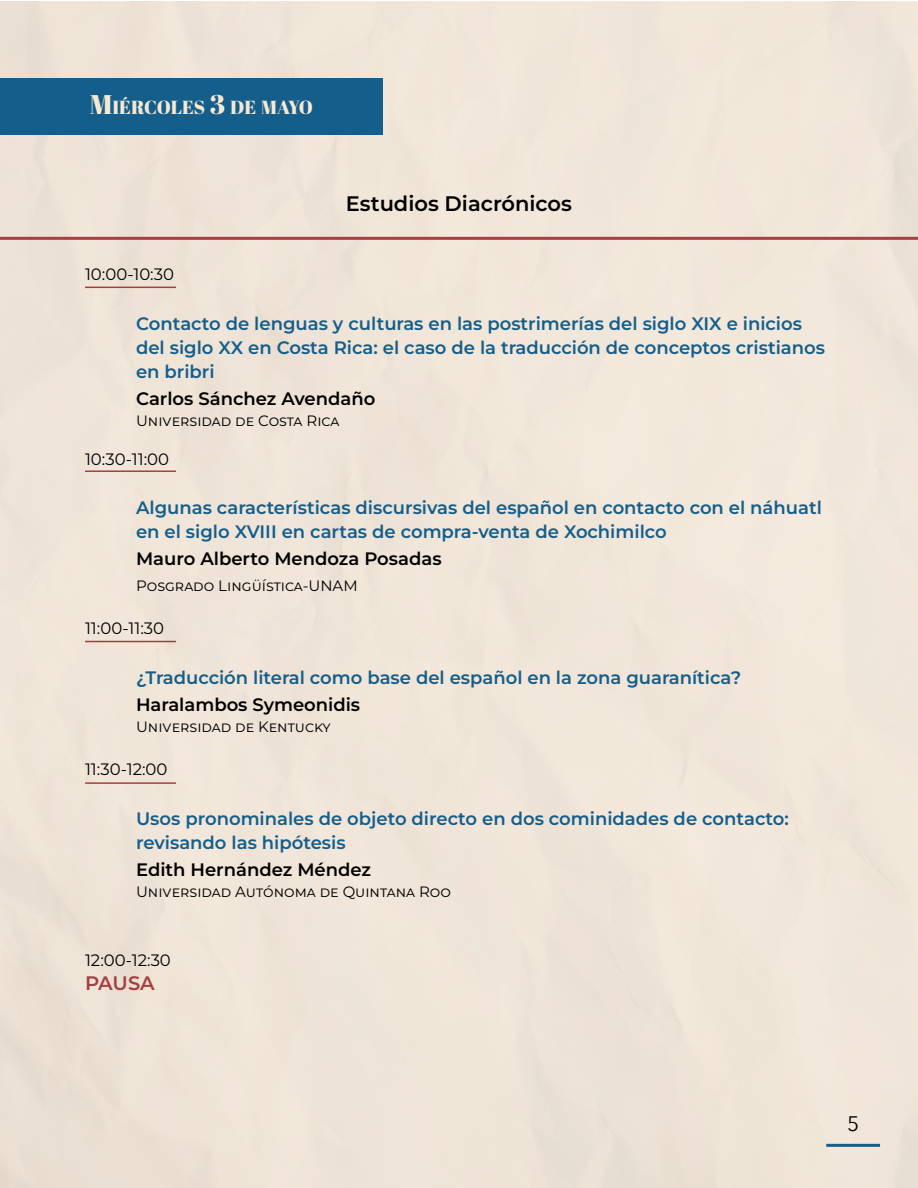
<style>
.page{position:relative;width:918px;height:1188px;background:#fff}
.page>*{position:absolute;margin:0;border:0;box-sizing:border-box;transform-origin:0 0}
.t1{font:600 21px "Montserrat";color:#000}
.t2{font:21px "Avenir Next";color:#000}
.t3{font:600 19.5px "Montserrat";letter-spacing:-.01em;color:#a63f3f}
.t4{font:18.9px "Abril Fatface";letter-spacing:-.005em;color:#f7e8d2}
.t5{font:600 18px/24px "Montserrat";color:#145e8c}
.t6{font:600 18px "Montserrat";color:#000}
.t7{font:16.5px "Montserrat";color:#000}
.t8{font:15px "Montserrat";color:#000}
.s1{font-size:27px}
</style>
<div class="page">
<hr style="left:826px;top:1144px;width:54px;height:3px;background:#145e8c">
<div style="left:0;top:78px;width:383px;height:57px;background:#145e8c"></div>
<hr style="left:85px;top:287px;width:91px;height:1px;background:#a63f3f">
<hr style="left:85px;top:470px;width:91px;height:2px;background:#a63f3f">
<hr style="left:85px;top:641px;width:91px;height:1px;background:#a63f3f">
<hr style="left:85px;top:782px;width:91px;height:2px;background:#a63f3f">
<hr style="left:0;top:237px;width:918px;height:3px;background:#a63f3f">
<p class="t4" style="left:90px;top:94px;width:224px"><span class="s1">M</span>IÉRCOLES <span class="s1">3</span> DE MAYO</p>
<p class="t1" style="left:346px;top:190px;width:228px">Estudios Diacrónicos</p>
<p class="t7" style="left:85px;top:263px;width:90px">10:00-10:30</p>
<p class="t5" style="left:136px;top:311px;width:691px">Contacto de lenguas y culturas en las postrimerías del siglo XIX e inicios del siglo XX en Costa Rica: el caso de la traducción de conceptos cristianos en bribri</p>
<p class="t6" style="left:136px;top:386px;width:241px">Carlos Sánchez Avendaño</p>
<p class="t8" style="left:136px;top:410px;width:205px">Universidad de Costa Rica</p>
<p class="t7" style="left:85px;top:448px;width:86px">10:30-11:00</p>
<p class="t5" style="left:136px;top:495px;width:687px">Algunas características discursivas del español en contacto con el náhuatl en el siglo XVIII en cartas de compra-venta de Xochimilco</p>
<p class="t6" style="left:136px;top:547px;width:307px">Mauro Alberto Mendoza Posadas</p>
<p class="t8" style="left:136px;top:575px;width:223px">Posgrado Lingüística-UNAM</p>
<p class="t7" style="left:85px;top:617px;width:81px">11:00-11:30</p>
<p class="t5" style="left:136px;top:665px;width:607px">¿Traducción literal como base del español en la zona guaranítica?</p>
<p class="t6" style="left:136px;top:692px;width:226px">Haralambos Symeonidis</p>
<p class="t8" style="left:136px;top:716px;width:196px">Universidad de Kentucky</p>
<p class="t7" style="left:85px;top:758px;width:84px">11:30-12:00</p>
<p class="t5" style="left:136px;top:806px;width:654px">Usos pronominales de objeto directo en dos cominidades de contacto: revisando las hipótesis</p>
<p class="t6" style="left:136px;top:857px;width:237px">Edith Hernández Méndez</p>
<p class="t8" style="left:136px;top:881px;width:316px">Universidad Autónoma de Quintana Roo</p>
<p class="t7" style="left:85px;top:949px;width:87px">12:00-12:30</p>
<p class="t3" style="left:85px;top:970px;width:71px">PAUSA</p>
<p class="t2" style="left:847px;top:1106px;width:14px">5</p>
</div>
